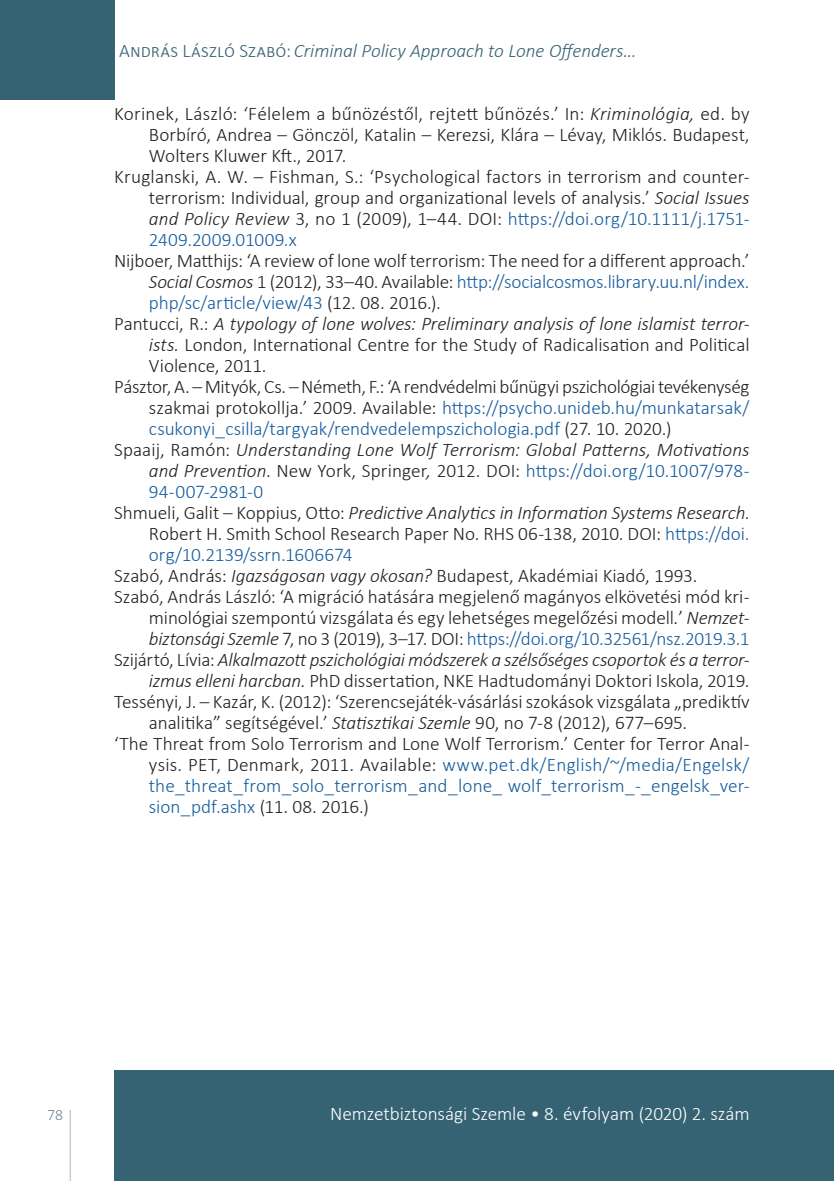
<style>
.page{position:relative;width:834px;height:1181px;background:#fff}
.page>*{position:absolute;margin:0;border:0;box-sizing:border-box;transform-origin:0 0}
._6__Bibliography_ite{font:300 19.25px/21px "Calibri";letter-spacing:-.005em;color:#231f20;text-align:justify}
._6__Bibliography_ite-2{font:italic 300 19.25px/21px "Calibri";letter-spacing:-.01em;color:#231f20;text-align:justify}
._6__Bibliography_ite-3{font:300 19.25px/21px "Calibri";color:#175d9e;text-align:justify}
.t1{font:italic 300 19.25px "Calibri";letter-spacing:-.005em;color:#366374}
.t2{font:300 19.25px "Calibri";letter-spacing:-.005em;color:#fff}
.t3{font:300 15.75px "Calibri";color:#6c8694}
.s1{font-style:normal}
.s2{font-style:italic}
.s3{color:#175d9e}
.s4{font-style:normal;color:#175d9e}
.s5{color:#231f20}
</style>
<div class="page">
<svg style="left:69px;top:1110px;width:2px;height:71px"></svg>
<div style="left:0;top:0;width:114px;height:99px;background:#366374"></div>
<div style="left:114px;top:1070px;width:719px;height:111px;background:#366374"></div>
<hr style="left:833px;top:1070px;width:1px;height:111px;background:#366374">
<p class="t1" style="left:119px;top:39px;width:519px"><span class="s1">András László Szabó:</span> Criminal Policy Approach to Lone Offenders…</p>
<p class="_6__Bibliography_ite" style="left:149px;top:103px;width:602px;text-indent:-35px">Korinek, László: ‘Félelem a bűnözéstől, rejtett bűnözés.’ In: <span class="s2">Kriminológia,</span> ed. by Borbíró, Andrea – Gönczöl, Katalin – Kerezsi, Klára – Lévay, Miklós. Budapest, Wolters Kluwer Kft., 2017.</p>
<p class="_6__Bibliography_ite" style="left:149px;top:166px;width:602px;text-indent:-35px">Kruglanski, A. W. – Fishman, S.: ‘Psychological factors in terrorism and counter&shy;terrorism: Individual, group and organizational levels of analysis.’ <span class="s2">Social Issues and Policy Review</span> 3, no 1 (2009), 1–44. DOI: <span class="s3">https://doi.org/10.1111/j.1751- 2409.2009.01009.x</span></p>
<p class="_6__Bibliography_ite" style="left:149px;top:250px;width:602px;text-indent:-35px">Nijboer, Matthijs: ‘A review of lone wolf terrorism: The need for a different approach.’ <span class="s2">Social Cosmos</span> 1 (2012), 33–40. Available: <span class="s3">http://socialcosmos.library.uu.nl/index. php/sc/article/view/43</span> (12. 08. 2016.).</p>
<p class="_6__Bibliography_ite" style="left:149px;top:313px;width:602px;text-indent:-35px">Pantucci, R.: <span class="s2">A typology of lone wolves: Preliminary analysis of lone islamist terror&shy;ists.</span> London, International Centre for the Study of Radicalisation and Political Violence, 2011.</p>
<p class="_6__Bibliography_ite" style="left:149px;top:376px;width:602px;text-indent:-35px">Pásztor, A. – Mityók, Cs. – Németh, F.: ‘A rendvédelmi bűnügyi pszichológiai tevékenység szakmai protokollja.’ 2009. Available: <span class="s3">https://psycho.unideb.hu/munkatarsak/ csukonyi_csilla/targyak/rendvedelempszichologia.pdf</span> (27. 10. 2020.)</p>
<p class="_6__Bibliography_ite-2" style="left:149px;top:439px;width:602px;text-indent:-35px"><span class="s1">Spaaij, Ramón:</span> Understanding Lone Wolf Terrorism: Global Patterns, Motivations and Prevention<span class="s1">. New York, Springer</span>, <span class="s1">2012. DOI:</span> <span class="s4">https://doi.org/10.1007/978- 94-007-2981-0</span></p>
<p class="_6__Bibliography_ite" style="left:149px;top:502px;width:602px;text-indent:-35px">Shmueli, Galit – Koppius, Otto: <span class="s2">Predictive Analytics in Information Systems Research</span>.<br>Robert H. Smith School Research Paper No. RHS 06-138, 2010. DOI: <span class="s3">https://doi. org/10.2139/ssrn.1606674</span></p>
<p class="_6__Bibliography_ite" style="left:114px;top:565px;width:584px">Szabó, András: <span class="s2">Igazságosan vagy okosan?</span> Budapest, Akadémiai Kiadó, 1993.</p>
<p class="_6__Bibliography_ite" style="left:149px;top:586px;width:602px;text-indent:-35px">Szabó, András László: ‘A migráció hatására megjelenő magányos elkövetési mód kri&shy;minológiai szempontú vizsgálata és egy lehetséges megelőzési modell<span class="s2">.</span>’ <span class="s2">Nemzet&shy;biztonsági Szemle</span> 7, no 3 (2019), 3–17. DOI: <span class="s3">https://doi.org/10.32561/nsz.2019.3.1</span></p>
<p class="_6__Bibliography_ite-2" style="left:114px;top:649px;width:636px;text-align:right"><span class="s1">Szijártó, Lívia:</span> Alkalmazott pszichológiai módszerek a szélsőséges csoportok és a terror&shy;izmus elleni harcban. <span class="s1">PhD dissertation, NKE Hadtudományi Doktori Iskola, 2019.</span></p>
<p class="_6__Bibliography_ite" style="left:149px;top:691px;width:602px;text-indent:-35px">Tessényi, J. – Kazár, K. (2012): ‘Szerencsejáték-vásárlási szokások vizsgálata „prediktív analitika” segítségével.’ <span class="s2">Statisztikai Szemle</span> 90, no 7-8 (2012), 677–695.</p>
<p class="_6__Bibliography_ite-3" style="left:149px;top:733px;width:602px;text-indent:-35px"><span class="s5">‘The Threat from Solo Terrorism and Lone Wolf Terrorism.’ Center for Terror Anal&shy;ysis. PET, Denmark, 2011. Available:</span> www.pet.dk/English/~/media/Engelsk/ the_threat_from_solo_terrorism_and_lone_ wolf_terrorism_-_engelsk_ver&shy;sion_pdf.ashx <span class="s5">(11. 08. 2016.)</span></p>
<p class="t3" style="left:47px;top:1105px;width:17px">78</p>
<p class="t2" style="left:330px;top:1102px;width:421px">Nemzetbiztonsági Szemle • 8. évfolyam (2020) 2. szám</p>
</div>
